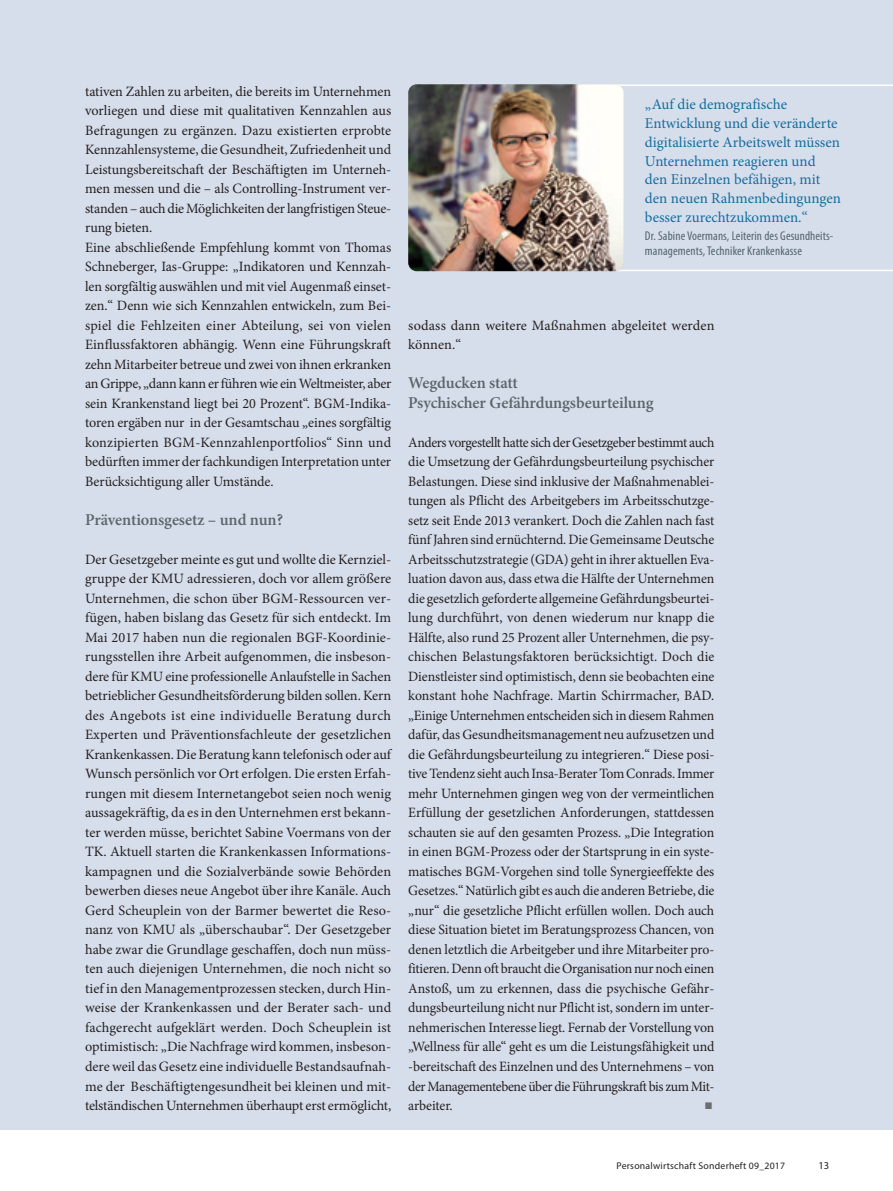
<style>
.page{position:relative;width:893px;height:1191px;background:#fff}
.page>*{position:absolute;margin:0;border:0;box-sizing:border-box;transform-origin:0 0}
.t1{font:600 16.5px/19.5px "Minion Pro";letter-spacing:-.005em;color:#5b666a}
.t2{font:15px/18.8px "Minion Pro";color:#146d9e}
.t3{font:14.25px/19.5px "Minion Pro";letter-spacing:-.005em;color:#231f20}
.t4{font:condensed 12.75px/14.2px "Myriad Pro";letter-spacing:.01em;color:#53656e}
.t5{font:10.5px "Myriad Pro";color:#231f20}
.t6{font:9.75px "Myriad Pro";letter-spacing:.025em;color:#231f20}
</style>
<div class="page">
<div style="left:0;top:0;width:893px;height:1129px;background:#d7deeb"></div>
<hr style="left:420px;top:270px;width:473px;height:1px;background:#fff">
<hr style="left:420px;top:84px;width:473px;height:2px;background:#fff">
<img style="left:408px;top:84px;width:216px;height:187px;border-radius:9px">
<p class="t3" style="left:85px;top:83px;width:308px">tativen Zahlen zu arbeiten, die bereits im Unternehmen vorliegen und diese mit qualitativen Kennzahlen aus Befragungen zu ergänzen. Dazu existierten erprobte Kennzahlensysteme, die Gesundheit, Zufriedenheit und Leistungsbereitschaft der Beschäftigten im Unterneh&shy;men messen und die – als Controlling-Instrument ver&shy;standen – auch die Möglichkeiten der langfristigen Steue&shy;rung bieten.<br>Eine abschließende Empfehlung kommt von Thomas Schneberger, Ias-Gruppe: „Indikatoren und Kennzah&shy;len sorgfältig auswählen und mit viel Augenmaß einset&shy;zen.“ Denn wie sich Kennzahlen entwickeln, zum Bei&shy;spiel die Fehlzeiten einer Abteilung, sei von vielen Einflussfaktoren abhängig. Wenn eine Führungskraft zehn Mitarbeiter betreue und zwei von ihnen erkranken an Grippe, „dann kann er führen wie ein Weltmeister, aber sein Krankenstand liegt bei 20 Prozent“. BGM-Indika&shy;toren ergäben nur in der Gesamtschau „eines sorgfältig konzipierten BGM-Kennzahlenportfolios“ Sinn und bedürften immer der fachkundigen Interpretation unter Berücksichtigung aller Umstände.</p>
<p class="t1" style="left:85px;top:511px;width:200px">Präventionsgesetz – und nun?</p>
<p class="t3" style="left:85px;top:551px;width:308px;text-align:justify">Der Gesetzgeber meinte es gut und wollte die Kernziel&shy;gruppe der KMU adressieren, doch vor allem größere Unternehmen, die schon über BGM-Ressourcen ver&shy;fügen, haben bislang das Gesetz für sich entdeckt. Im Mai 2017 haben nun die regionalen BGF-Koordinie&shy;rungsstellen ihre Arbeit aufgenommen, die insbeson&shy;dere für KMU eine professionelle Anlaufstelle in Sachen betrieblicher Gesundheitsförderung bilden sollen. Kern des Angebots ist eine individuelle Beratung durch Experten und Präventionsfachleute der gesetzlichen Krankenkassen. Die Beratung kann telefonisch oder auf Wunsch persönlich vor Ort erfolgen. Die ersten Erfah&shy;rungen mit diesem Internetangebot seien noch wenig aussagekräftig, da es in den Unternehmen erst bekann&shy;ter werden müsse, berichtet Sabine Voermans von der TK. Aktuell starten die Krankenkassen Informations&shy;kampagnen und die Sozialverbände sowie Behörden bewerben dieses neue Angebot über ihre Kanäle. Auch Gerd Scheuplein von der Barmer bewertet die Reso&shy;nanz von KMU als „überschaubar“. Der Gesetzgeber habe zwar die Grundlage geschaffen, doch nun müss&shy;ten auch diejenigen Unternehmen, die noch nicht so tief in den Managementprozessen stecken, durch Hin&shy;weise der Krankenkassen und der Berater sach- und fachgerecht aufgeklärt werden. Doch Scheuplein ist optimistisch: „Die Nachfrage wird kommen, insbeson&shy;dere weil das Gesetz eine individuelle Bestandsaufnah&shy;me der Beschäftigtengesundheit bei kleinen und mit&shy;telständischen Unternehmen überhaupt erst ermöglicht,</p>
<p class="t2" style="left:645px;top:97px;width:198px">„Auf die demografische<br>Entwicklung und die veränderte digitalisierte Arbeitswelt müssen<br>Unternehmen reagieren und den Einzelnen befähigen, mit den neuen Rahmenbedingungen besser zurechtzukommen.“</p>
<p class="t4" style="left:645px;top:230px;width:190px">Dr. Sabine Voermans, Leiterin des Gesundheits&shy;managements, Techniker Krankenkasse</p>
<p class="t3" style="left:408px;top:317px;width:308px">sodass dann weitere Maßnahmen abgeleitet werden können.“</p>
<p class="t1" style="left:408px;top:375px;width:247px">Wegducken statt<br>Psychischer Gefährdungsbeurteilung</p>
<p class="t3" style="left:408px;top:434px;width:308px;text-align:justify">Anders vorgestellt hatte sich der Gesetzgeber bestimmt auch die Umsetzung der Gefährdungsbeurteilung psychischer Belastungen. Diese sind inklusive der Maßnahmenablei&shy;tungen als Pflicht des Arbeitgebers im Arbeitsschutzge&shy;setz seit Ende 2013 verankert. Doch die Zahlen nach fast fünf Jahren sind ernüchternd. Die Gemeinsame Deutsche Arbeitsschutzstrategie (GDA) geht in ihrer aktuellen Eva&shy;luation davon aus, dass etwa die Hälfte der Unternehmen die gesetzlich geforderte allgemeine Gefährdungsbeurtei&shy;lung durchführt, von denen wiederum nur knapp die Hälfte, also rund 25 Prozent aller Unternehmen, die psy&shy;chischen Belastungsfaktoren berücksichtigt. Doch die Dienstleister sind optimistisch, denn sie beobachten eine konstant hohe Nachfrage. Martin Schirrmacher, BAD. „Einige Unternehmen entscheiden sich in diesem Rahmen dafür, das Gesundheitsmanagement neu aufzusetzen und die Gefährdungsbeurteilung zu integrieren.“ Diese posi&shy;tive Tendenz sieht auch Insa-Berater Tom Conrads. Immer mehr Unternehmen gingen weg von der vermeintlichen Erfüllung der gesetzlichen Anforderungen, stattdessen schauten sie auf den gesamten Prozess. „Die Integration in einen BGM-Prozess oder der Startsprung in ein syste&shy;matisches BGM-Vorgehen sind tolle Synergieeffekte des Gesetzes.“ Natürlich gibt es auch die anderen Betriebe, die „nur“ die gesetzliche Pflicht erfüllen wollen. Doch auch diese Situation bietet im Beratungsprozess Chancen, von denen letztlich die Arbeitgeber und ihre Mitarbeiter pro&shy;fitieren. Denn oft braucht die Organisation nur noch einen Anstoß, um zu erkennen, dass die psychische Gefähr&shy;dungsbeurteilung nicht nur Pflicht ist, sondern im unter&shy;nehmerischen Interesse liegt. Fernab der Vorstellung von „Wellness für alle“ geht es um die Leistungsfähigkeit und -bereitschaft des Einzelnen und des Unternehmens – von der Managementebene über die Führungskraft bis zum Mit&shy;arbeiter.</p>
<p class="t6" style="left:616px;top:1161px;width:170px">Personalwirtschaft Sonderheft 09_2017</p>
<p class="t5" style="left:818px;top:1161px;width:12px">13</p>
</div>
